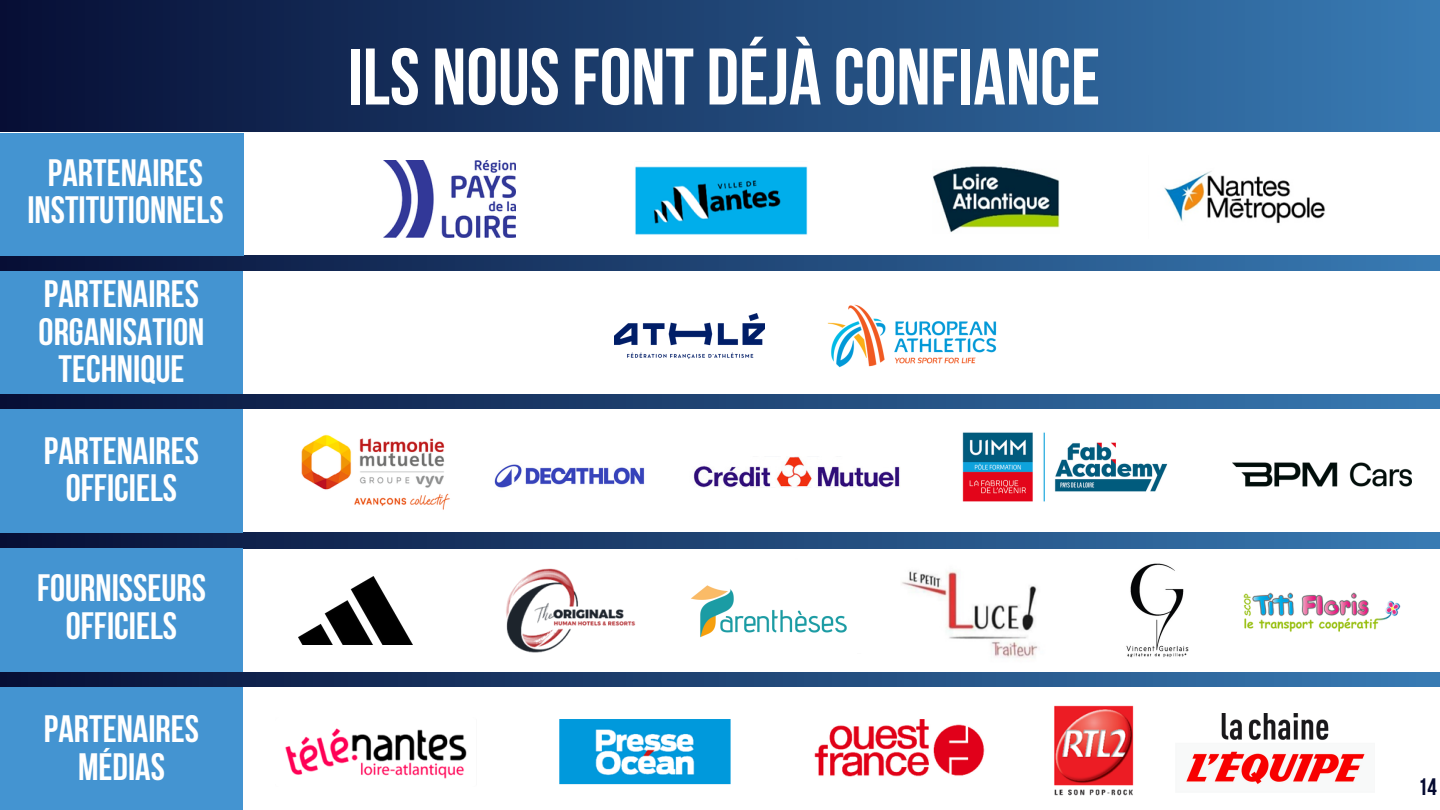
<style>
.page{position:relative;width:1440px;height:810px;background:#fff}
.page>*{position:absolute;margin:0;border:0;box-sizing:border-box;transform-origin:0 0}
.t1{font:700 80px "Bebas Neue";color:#fff}
.t2{font:700 38px/37.5px "Bebas Neue";color:#fff;text-align:center}
.t3{font:700 28px "Bebas Neue";color:#fff}
.t4{font:700 23.7px "Bebas Neue";color:#050a30}
</style>
<div class="page">
<div style="left:0;top:0;width:1440px;height:810px;background:linear-gradient(to right,#0a1238,#3a7cb4)"></div>
<div style="left:0;top:549px;width:1440px;height:123px;background:#fff"></div>
<div style="left:0;top:688px;width:1440px;height:122px;background:#fff"></div>
<div style="left:0;top:271px;width:1440px;height:123px;background:#fff"></div>
<div style="left:0;top:410px;width:1440px;height:122px;background:#fff"></div>
<img style="left:693px;top:456px;width:207px;height:32px">
<img style="left:506px;top:568px;width:532px;height:90px">
<div style="left:0;top:272px;width:243px;height:122px;background:#4494d1"></div>
<div style="left:0;top:410px;width:243px;height:123px;background:#4494d1"></div>
<div style="left:0;top:549px;width:243px;height:123px;background:#4494d1"></div>
<div style="left:0;top:688px;width:243px;height:122px;background:#4494d1"></div>
<img style="left:1126px;top:563px;width:63px;height:95px">
<div style="left:0;top:133px;width:1440px;height:122px;background:#fff"></div>
<div style="left:0;top:133px;width:243px;height:122px;background:#4494d1"></div>
<img style="left:635px;top:166px;width:690px;height:69px">
<img style="left:615px;top:313px;width:150px;height:46px">
<img style="left:827px;top:304px;width:170px;height:64px">
<img style="left:962px;top:432px;width:206px;height:70px">
<img style="left:1233px;top:462px;width:179px;height:25px">
<img style="left:1243px;top:592px;width:158px;height:40px">
<div style="left:675px;top:560px;width:182px;height:94px;background:#fff"></div>
<img style="left:691px;top:585px;width:156px;height:52px">
<img style="left:298px;top:576px;width:115px;height:69px">
<img style="left:494px;top:464px;width:151px;height:24px">
<img style="left:301px;top:434px;width:149px;height:76px">
<img style="left:384px;top:161px;width:131px;height:76px">
<img style="left:285px;top:705px;width:849px;height:91px">
<img style="left:1186px;top:713px;width:179px;height:72px">
<h1 class="t2" style="left:27px;top:157px;width:198px">PARTENAIRES<br>INSTITUTIONNELS</h1>
<h2 class="t2" style="left:39px;top:279px;width:167px">PARTENAIRES<br>ORGANISATION<br>TECHNIQUE</h2>
<p class="t3" style="left:13px;top:321px;width:105px">PARTENAIRE</p>
<p class="t2" style="left:44px;top:435px;width:157px">PARTENAIRES<br>OFFICIELS</p>
<p class="t2" style="left:37px;top:573px;width:170px">FOURNISSEURS<br>OFFICIELS</p>
<p class="t2" style="left:44px;top:714px;width:157px">PARTENAIRES<br>MÉDIAS</p>
<p class="t1" style="left:348px;top:45px;width:754px">ILS NOUSFONT DÉJÀ CONFIANCE</p>
<p class="t4" style="left:1418px;top:777px;width:20px">14</p>
</div>
